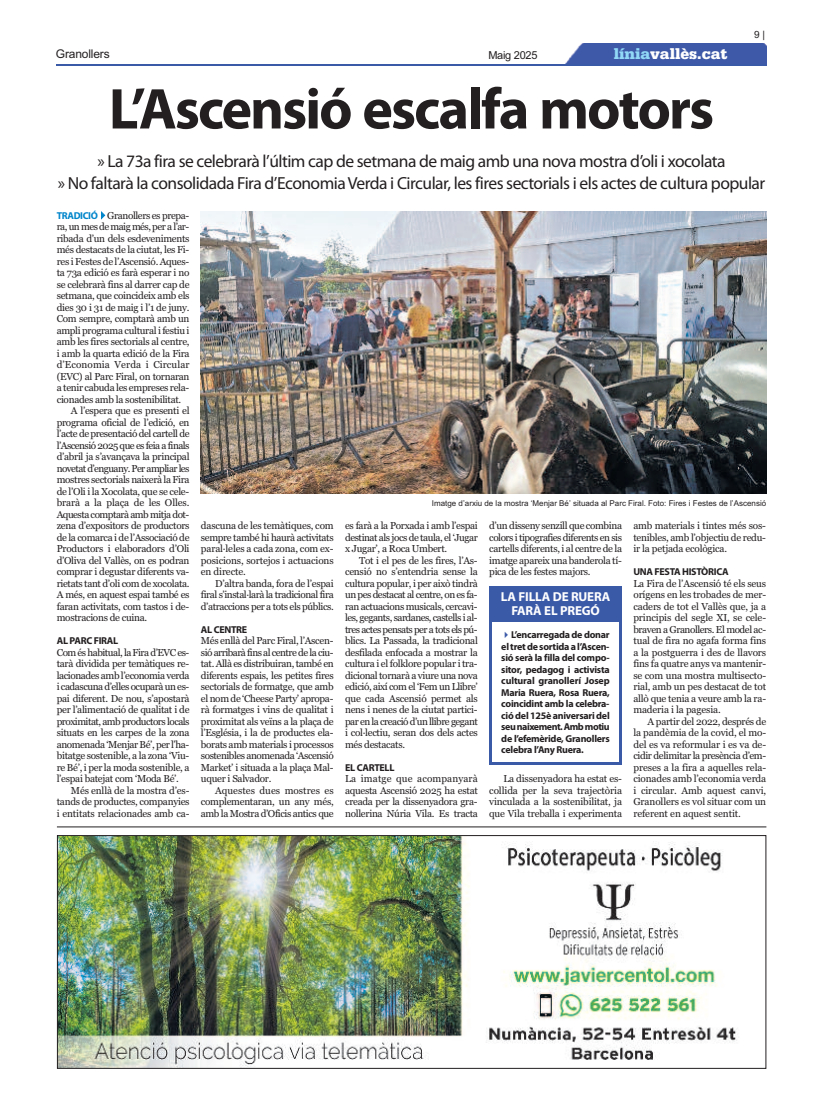
<style>
.page{position:relative;width:823px;height:1106px;background:#fff}
.page>*{position:absolute;margin:0;border:0;box-sizing:border-box;transform-origin:0 0}
.t1{font:700 58px "Myriad Pro";letter-spacing:-.035em;color:#231f20}
.t2{font:17.5px/22px "Myriad Pro";letter-spacing:-.03em;color:#231f20;text-align:center}
.t3{font:900 16px "Serifa";color:#fff}
.t4{font:700 13px/14px "Myriad Pro";letter-spacing:-.01em;color:#fff;text-align:center}
.t5{font:12px "Arial";letter-spacing:-.015em;color:#231f20}
.t6{font:11px "Arial";letter-spacing:-.025em;color:#231f20}
.t7{font:10px/11.5px "Georgia";letter-spacing:-.03em;color:#231f20;text-align:justify}
.t8{font:700 10px/11.5px "Myriad Pro";letter-spacing:-.03em;color:#231f20;text-align:justify}
.t9{font:10px "Georgia";letter-spacing:-.055em;color:#231f20}
.t10{font:10px "Georgia";letter-spacing:-.06em;color:#231f20}
.t11{font:10px "Georgia";letter-spacing:-.05em;color:#231f20}
.t12{font:10px "Georgia";letter-spacing:.005em;color:#231f20}
.t13{font:10px "Georgia";letter-spacing:-.01em;color:#231f20}
.t14{font:10px "Arial";color:#231f20}
.t15{font:8px "Arial";color:#231f20}
.s1{color:#91d8f7}
.s2{font-family:"Myriad Pro";font-weight:700;color:#0085cb}
.s3{color:#0085cb}
.s4{color:#3a59a7}
</style>
<div class="page">
<div style="left:565px;top:44px;width:200px;height:20px;background:#3d59a7"></div>
<hr style="left:57px;top:64px;width:708px;height:1px;background:#3a59a7">
<hr style="left:57px;top:826px;width:709px;height:1px;background:#231f20">
<img style="left:59px;top:837px;width:678px;height:229px">
<div style="left:57px;top:835px;width:709px;height:233px;border:1px solid #231f20"></div>
<hr style="left:489px;top:762px;width:132px;height:3px;background:#3a59a7">
<div style="left:489px;top:586px;width:132px;height:35px;background:#3a59a7"></div>
<hr style="left:489px;top:620px;width:3px;height:145px;background:#3a59a7">
<hr style="left:619px;top:620px;width:2px;height:145px;background:#3a59a7">
<img style="left:201px;top:211px;width:564px;height:283px">
<p class="t5" style="left:56px;top:47px;width:55px">Granollers</p>
<p class="t6" style="left:488px;top:48px;width:51px">Maig 2025</p>
<h3 class="t3" style="left:613px;top:44px;width:115px"><span class="s1">línia</span>vallès.cat</h3>
<p class="t14" style="left:753px;top:29px;width:12px">9 |</p>
<h1 class="t1" style="left:109px;top:87px;width:606px">L’Ascensió escalfa motors</h1>
<h2 class="t2" style="left:58px;top:152px;width:708px">» La 73a fira se celebrarà l’últim cap de setmana de maig amb una nova mostra d’oli i xocolata<br>» No faltarà la consolidada Fira d’EconomiaVerda i Circular, les fires sectorials i els actes de cultura popular</h2>
<p class="t7" style="left:57px;top:209px;width:134px"><span class="s2">TRADICIÓ</span><span class="s3">✔</span>Granollers es prepa-</p>
<p class="t9" style="left:57px;top:221px;width:134px">ra, un mes de maig més, per a l’ar-</p>
<p class="t7" style="left:57px;top:232px;width:134px">ribada d’un dels esdeveniments</p>
<p class="t7" style="left:57px;top:244px;width:134px">més destacats de la ciutat, les Fi-</p>
<p class="t7" style="left:57px;top:255px;width:134px">res i Festes de l’Ascensió. Aques-</p>
<p class="t7" style="left:57px;top:267px;width:134px">ta 73a edició es farà esperar i no</p>
<p class="t7" style="left:57px;top:278px;width:134px">se celebrarà fins al darrer cap de</p>
<p class="t7" style="left:57px;top:290px;width:134px">setmana, que coincideix amb els</p>
<p class="t7" style="left:57px;top:301px;width:134px">dies 30 i 31 de maig i l’1 de juny.</p>
<p class="t7" style="left:57px;top:313px;width:134px">Com sempre, comptarà amb un</p>
<p class="t7" style="left:57px;top:324px;width:134px">ampli programa cultural i festiu i</p>
<p class="t7" style="left:57px;top:336px;width:134px">amb les fires sectorials al centre,</p>
<p class="t7" style="left:57px;top:347px;width:134px">i amb la quarta edició de la Fira</p>
<p class="t12" style="left:57px;top:359px;width:134px">d’Economia Verda i Circular</p>
<p class="t7" style="left:57px;top:370px;width:134px">(EVC) al Parc Firal, on tornaran</p>
<p class="t7" style="left:57px;top:382px;width:134px">a tenir cabuda les empreses rela-</p>
<p class="t7" style="left:57px;top:393px;width:126px">cionades amb la sostenibilitat.</p>
<p class="t7" style="left:71px;top:405px;width:120px">A l’espera que es presenti el</p>
<p class="t7" style="left:57px;top:416px;width:134px">programa oficial de l’edició, en</p>
<p class="t7" style="left:57px;top:428px;width:134px">l’acte de presentació del cartell de</p>
<p class="t9" style="left:57px;top:439px;width:134px">l’Ascensió 2025 que es feia a finals</p>
<p class="t7" style="left:57px;top:451px;width:134px">d’abril ja s’avançava la principal</p>
<p class="t10" style="left:57px;top:462px;width:134px">novetat d’enguany. Per ampliar les</p>
<p class="t7" style="left:57px;top:474px;width:134px">mostres sectorials naixerà la Fira</p>
<p class="t7" style="left:57px;top:485px;width:134px">de l’Oli i la Xocolata, que se cele-</p>
<p class="t13" style="left:57px;top:497px;width:134px">brarà a la plaça de les Olles.</p>
<p class="t11" style="left:57px;top:508px;width:134px">Aquesta comptarà amb mitja dot-</p>
<p class="t7" style="left:57px;top:520px;width:134px">zena d’expositors de productors</p>
<p class="t7" style="left:57px;top:531px;width:134px">de la comarca i de l’Associació de</p>
<p class="t7" style="left:57px;top:543px;width:134px">Productors i elaboradors d’Oli</p>
<p class="t7" style="left:57px;top:554px;width:134px">d’Oliva del Vallès, on es podran</p>
<p class="t7" style="left:57px;top:566px;width:134px">comprar i degustar diferents va-</p>
<p class="t7" style="left:57px;top:577px;width:134px">rietats tant d’oli com de xocolata.</p>
<p class="t7" style="left:57px;top:589px;width:134px">A més, en aquest espai també es</p>
<p class="t7" style="left:57px;top:600px;width:134px">faran activitats, com tastos i de-</p>
<p class="t7" style="left:57px;top:612px;width:92px">mostracions de cuina.</p>
<p class="t8" style="left:57px;top:636px;width:63px">AL PARC FIRAL</p>
<p class="t7" style="left:57px;top:646px;width:134px">Com és habitual, la Fira d’EVC es&shy;tarà dividida per temàtiques re&shy;lacionades amb l’economia verda i cadascuna d’elles ocuparà un es&shy;pai diferent. De nou, s’apostarà per l’alimentació de qualitat i de proximitat, amb productors locals situats en les carpes de la zona anomenada ‘Menjar Bé’, per l’ha&shy;bitatge sostenible, a la zona ‘Viu&shy;re Bé’, i per la moda sostenible, a l’espai batejat com ‘Moda Bé’.</p>
<p class="t7" style="left:57px;top:784px;width:134px;text-indent:14px">Més enllà de la mostra d’es&shy;tands de productes, companyies i entitats relacionades amb ca-</p>
<p class="t7" style="left:201px;top:520px;width:134px">dascuna de les temàtiques, com sempre també hi haurà activitats paral·leles a cada zona, com ex&shy;posicions, sortejos i actuacions en directe.</p>
<p class="t7" style="left:201px;top:577px;width:134px;text-indent:14px">D’altra banda, fora de l’espai firal s’instal·larà la tradicional fira d’atraccions per a tots els públics.</p>
<p class="t8" style="left:201px;top:624px;width:48px">AL CENTRE</p>
<p class="t7" style="left:201px;top:635px;width:134px">Més enllà del Parc Firal, l’Ascen&shy;sió arribarà fins al centre de la ciu&shy;tat. Allà es distribuiran, també en diferents espais, les petites fires sectorials de formatge, que amb el nom de ‘Cheese Party’ apropa&shy;rà formatges i vins de qualitat i proximitat als veïns a la plaça de l’Església, i la de productes ela&shy;borats amb materials i processos sostenibles anomenada ‘Ascensió Market’ i situada a la plaça Mal&shy;uquer i Salvador.</p>
<p class="t7" style="left:201px;top:784px;width:134px;text-indent:14px">Aquestes dues mostres es complementaran, un any més, amb la Mostra d’Oficis antics que</p>
<p class="t15" style="left:431px;top:499px;width:335px">Imatge d’arxiu de la mostra ‘Menjar Bé’ situada al Parc Firal. Foto: Fires i Festes de l’Ascensió</p>
<p class="t7" style="left:345px;top:520px;width:134px">es farà a la Porxada i amb l’espai destinat als jocs de taula, el ‘Jugar x Jugar’, a Roca Umbert.</p>
<p class="t7" style="left:345px;top:554px;width:134px;text-indent:14px">Tot i el pes de les fires, l’As&shy;censió no s’entendria sense la cultura popular, i per això tindrà un pes destacat al centre, on es fa&shy;ran actuacions musicals, cercavi&shy;les, gegants, sardanes, castells i al&shy;tres actes pensats per a tots els pú&shy;blics. La Passada, la tradicional desfilada enfocada a mostrar la cultura i el folklore popular i tra&shy;dicional tornarà a viure una nova edició, així com el ‘Fem un Llibre’ que cada Ascensió permet als nens i nenes de la ciutat partici&shy;par en la creació d’un llibre gegant i col·lectiu, seran dos dels actes més destacats.</p>
<p class="t8" style="left:345px;top:762px;width:51px">EL CARTELL</p>
<p class="t7" style="left:345px;top:773px;width:134px">La imatge que acompanyarà aquesta Ascensió 2025 ha estat creada per la dissenyadora gra&shy;nollerina Núria Vila. Es tracta</p>
<p class="t7" style="left:489px;top:520px;width:134px">d’un disseny senzill que combina colors i tipografies diferents en sis cartells diferents, i al centre de la imatge apareix una banderola tí&shy;pica de les festes majors.</p>
<h3 class="t4" style="left:500px;top:590px;width:111px">LA FILLA DE RUERA<br>FARÀ EL PREGÓ</h3>
<p class="t8" style="left:501px;top:629px;width:110px"><span class="s4">✔</span>L’encarregada de donar eltretdesortidaal’Ascen&shy;sió serà la filla del compo&shy;sitor, pedagog i activista cultural granollerí Josep Maria Ruera, Rosa Ruera, coincidint amb la celebra&shy;ció del 125è aniversari del seunaixement.Ambmotiu de l’efemèride, Granollers celebra l’Any Ruera.</p>
<p class="t7" style="left:489px;top:773px;width:134px;text-indent:14px">La dissenyadora ha estat es&shy;collida per la seva trajectòria vinculada a la sostenibilitat, ja que Vila treballa i experimenta</p>
<p class="t7" style="left:633px;top:520px;width:134px">amb materials i tintes més sos&shy;tenibles, amb l’objectiu de redu&shy;ir la petjada ecològica.</p>
<p class="t8" style="left:633px;top:567px;width:97px">UNA FESTA HISTÒRICA</p>
<p class="t7" style="left:633px;top:577px;width:134px">La Fira de l’Ascensió té els seus orígens en les trobades de mer&shy;caders de tot el Vallès que, ja a principis del segle XI, se cele&shy;braven a Granollers. El model ac&shy;tual de fira no agafa forma fins a la postguerra i des de llavors fins fa quatre anys va mantenir&shy;se com una mostra multisecto&shy;rial, amb un pes destacat de tot allò que tenia a veure amb la ra&shy;maderia i la pagesia.</p>
<p class="t7" style="left:633px;top:715px;width:134px;text-indent:14px">A partir del 2022, després de la pandèmia de la covid, el mo&shy;del es va reformular i es va de&shy;cidir delimitar la presència d’em&shy;preses a la fira a aquelles rela&shy;cionades amb l’economia verda i circular. Amb aquest canvi, Granollers es vol situar com un referent en aquest sentit.</p>
</div>
